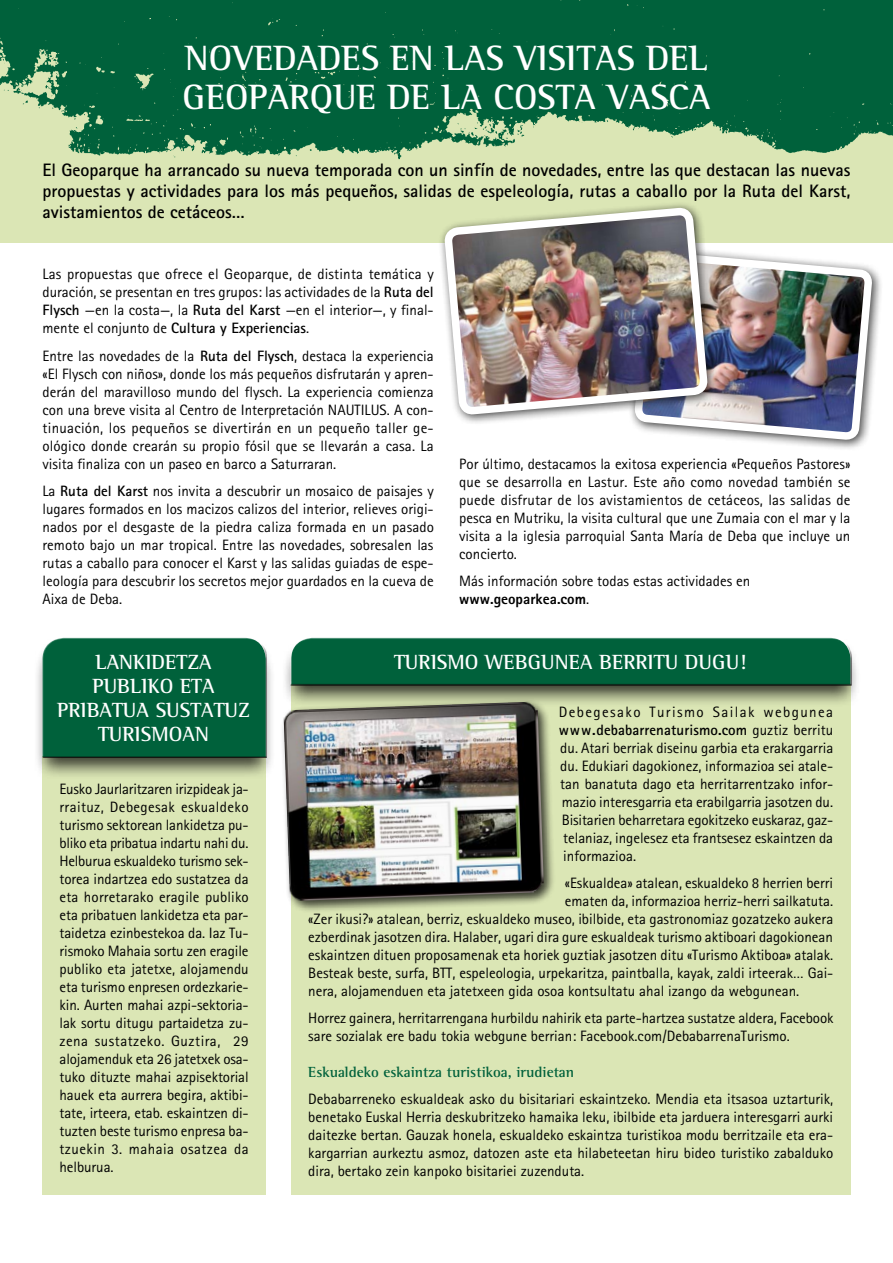
<style>
.page{position:relative;width:893px;height:1263px;background:#fff}
.page>*{position:absolute;margin:0;border:0;box-sizing:border-box;transform-origin:0 0}
.Titulo_1{font:700 36px/39px "Rotis Semi Serif";color:#fff}
.t1{font:700 21px/24px "Rotis Semi Serif";color:#fff;text-align:center}
.Txt_general{font:700 18px/21px "Rotis Sans Serif";color:#000;text-align:justify}
.Txt_general-2{font:15px/18px "Rotis Sans Serif";color:#000;text-align:justify}
.Txt_general-3{font:700 15px "Rotis Sans Serif";letter-spacing:.005em;color:#000}
.Titulo_3{font:700 15px "Rotis Semi Serif";color:#00613b}
.Txt_general-4{font:15px "Rotis Sans Serif";letter-spacing:.095em;color:#000}
.s1{font-weight:700}
.s2{font-weight:800}
.s3{font-weight:400}
</style>
<div class="page">
<div style="left:291px;top:685px;width:559px;height:510px;background:#dbe6b5"></div>
<div style="left:43px;top:757px;width:223px;height:438px;background:#dbe6b5"></div>
<div style="left:32px;top:636px;width:244px;height:143px;background:#000;opacity:.75"></div>
<div style="left:281px;top:636px;width:579px;height:71px;background:#000;opacity:.75"></div>
<div style="left:0;top:0;width:893px;height:242px;background:#dbe6b5"></div>
<img style="left:0;top:0;width:893px;height:160px">
<div style="left:628px;top:245px;width:255px;height:206px;background:#000;opacity:.75"></div>
<img style="left:630px;top:248px;width:246px;height:203px">
<div style="left:438px;top:201px;width:281px;height:225px;background:#000;opacity:.75"></div>
<img style="left:448px;top:49px;width:256px;height:362px">
<div style="left:42px;top:637px;width:225px;height:120px;background:#fff;opacity:.75"></div>
<div style="left:42px;top:644px;width:225px;height:114px;background:#00613b"></div>
<div style="left:290px;top:637px;width:561px;height:48px;background:#fff;opacity:.75"></div>
<div style="left:290px;top:644px;width:562px;height:42px;background:#00613b"></div>
<div style="left:280px;top:698px;width:276px;height:215px;background:#000;opacity:.75"></div>
<img style="left:283px;top:701px;width:261px;height:200px">
<p class="Titulo_1" style="left:182px;top:38px;width:530px">NOVEDADES EN LAS VISITAS DEL<br>GEOPARQUE DE LA COSTA VASCA</p>
<p class="Txt_general" style="left:43px;top:159px;width:809px">El Geoparque ha arrancado su nueva temporada con un sinfín de novedades, entre las que destacan las nuevas propuestas y actividades para los más pequeños, salidas de espeleología, rutas a caballo por la Ruta del Karst, avistamientos de cetáceos…</p>
<p class="Txt_general-2" style="left:43px;top:265px;width:393px">Las propuestas que ofrece el Geoparque, de distinta temática y duración, se presentan en tres grupos: las actividades de la <span class="s1">Ruta del Flysch</span> —en la costa—, la <span class="s1">Ruta del Karst</span> —en el interior—, y final&shy;mente el conjunto de <span class="s1">Cultura y Experiencias</span>.</p>
<p class="Txt_general-2" style="left:43px;top:346px;width:393px">Entre las novedades de la <span class="s1">Ruta del Flysch</span>, destaca la experiencia «El Flysch con niños», donde los más pequeños disfrutarán y apren&shy;derán del maravilloso mundo del flysch. La experiencia comienza con una breve visita al Centro de Interpretación NAUTILUS. A con&shy;tinuación, los pequeños se divertirán en un pequeño taller ge&shy;ológico donde crearán su propio fósil que se llevarán a casa. La visita finaliza con un paseo en barco a Saturraran.</p>
<p class="Txt_general-2" style="left:43px;top:482px;width:393px">La <span class="s1">Ruta del Karst</span> nos invita a descubrir un mosaico de paisajes y lugares formados en los macizos calizos del interior, relieves origi&shy;nados por el desgaste de la piedra caliza formada en un pasado remoto bajo un mar tropical. Entre las novedades, sobresalen las rutas a caballo para conocer el Karst y las salidas guiadas de espe&shy;leología para descubrir los secretos mejor guardados en la cueva de Aixa de Deba.</p>
<p class="Txt_general-2" style="left:459px;top:455px;width:393px">Por último, destacamos la exitosa experiencia «Pequeños Pastores» que se desarrolla en Lastur. Este año como novedad también se puede disfrutar de los avistamientos de cetáceos, las salidas de pesca en Mutriku, la visita cultural que une Zumaia con el mar y la visita a la iglesia parroquial Santa María de Deba que incluye un concierto.</p>
<p class="Txt_general-2" style="left:459px;top:572px;width:292px">Más información sobre todas estas actividades en <span class="s2">www.geoparkea.com</span>.</p>
<h2 class="t1" style="left:57px;top:650px;width:194px">LANKIDETZA<br>PUBLIKO ETA<br>PRIBATUA SUSTATUZ<br>TURISMOAN</h2>
<h2 class="t1" style="left:394px;top:650px;width:354px">TURISMO WEBGUNEA BERRITU DUGU!</h2>
<p class="Txt_general-4" style="left:559px;top:703px;width:276px">Debegesako Turismo Sailak webgunea</p>
<p class="Txt_general-3" style="left:559px;top:721px;width:276px">www.debabarrenaturismo.com <span class="s3">guztiz berritu</span></p>
<p class="Txt_general-2" style="left:560px;top:739px;width:274px">du. Atari berriak diseinu garbia eta erakargarria</p>
<p class="Txt_general-2" style="left:560px;top:757px;width:274px">du. Edukiari dagokionez, informazioa sei atale-</p>
<p class="Txt_general-2" style="left:560px;top:775px;width:274px">tan banatuta dago eta herritarrentzako infor-</p>
<p class="Txt_general-2" style="left:562px;top:793px;width:273px">mazio interesgarria eta erabilgarria jasotzen du.</p>
<p class="Txt_general-2" style="left:562px;top:811px;width:273px">Bisitarien beharretara egokitzeko euskaraz, gaz-</p>
<p class="Txt_general-2" style="left:563px;top:829px;width:271px">telaniaz, ingelesez eta frantsesez eskaintzen da</p>
<p class="Txt_general-2" style="left:563px;top:847px;width:74px">informazioa.</p>
<p class="Txt_general-2" style="left:565px;top:874px;width:270px">«Eskualdea» atalean, eskualdeko 8 herrien berri</p>
<p class="Txt_general-2" style="left:565px;top:892px;width:270px">ematen da, informazioa herriz-herri sailkatuta.</p>
<p class="Txt_general-2" style="left:308px;top:910px;width:526px">«Zer ikusi?» atalean, berriz, eskualdeko museo, ibilbide, eta gastronomiaz gozatzeko aukera</p>
<p class="Txt_general-2" style="left:308px;top:928px;width:526px">ezberdinak jasotzen dira. Halaber, ugari dira gure eskualdeak turismo aktiboari dagokionean</p>
<p class="Txt_general-2" style="left:308px;top:946px;width:526px">eskaintzen dituen proposamenak eta horiek guztiak jasotzen ditu «Turismo Aktiboa» atalak.</p>
<p class="Txt_general-2" style="left:308px;top:964px;width:526px">Besteak beste, surfa, BTT, espeleologia, urpekaritza, paintballa, kayak, zaldi irteerak… Gai-</p>
<p class="Txt_general-2" style="left:308px;top:982px;width:492px">nera, alojamenduen eta jatetxeen gida osoa kontsultatu ahal izango da webgunean.</p>
<p class="Txt_general-2" style="left:308px;top:1009px;width:527px">Horrez gainera, herritarrengana hurbildu nahirik eta parte-hartzea sustatze aldera, Facebook sare sozialak ere badu tokia webgune berrian: Facebook.com/DebabarrenaTurismo.</p>
<p class="Titulo_3" style="left:308px;top:1063px;width:267px">Eskualdeko eskaintza turistikoa, irudietan</p>
<p class="Txt_general-2" style="left:308px;top:1090px;width:527px">Debabarreneko eskualdeak asko du bisitariari eskaintzeko. Mendia eta itsasoa uztarturik, benetako Euskal Herria deskubritzeko hamaika leku, ibilbide eta jarduera interesgarri aurki daitezke bertan. Gauzak honela, eskualdeko eskaintza turistikoa modu berritzaile eta era&shy;kargarrian aurkeztu asmoz, datozen aste eta hilabeteetan hiru bideo turistiko zabalduko dira, bertako zein kanpoko bisitariei zuzenduta.</p>
<p class="Txt_general-2" style="left:60px;top:780px;width:191px">Eusko Jaurlaritzaren irizpideak ja&shy;rraituz, Debegesak eskualdeko turismo sektorean lankidetza pu&shy;bliko eta pribatua indartu nahi du.<br>Helburua eskualdeko turismo sek&shy;torea indartzea edo sustatzea da eta horretarako eragile publiko eta pribatuen lankidetza eta par&shy;taidetza ezinbestekoa da. Iaz Tu&shy;rismoko Mahaia sortu zen eragile publiko eta jatetxe, alojamendu eta turismo enpresen ordezkarie&shy;kin. Aurten mahai azpi-sektoria&shy;lak sortu ditugu partaidetza zu&shy;zena sustatzeko. Guztira, 29 alojamenduk eta 26 jatetxek osa&shy;tuko dituzte mahai azpisektorial hauek eta aurrera begira, aktibi&shy;tate, irteera, etab. eskaintzen di&shy;tuzten beste turismo enpresa ba&shy;tzuekin 3. mahaia osatzea da helburua.</p>
</div>
